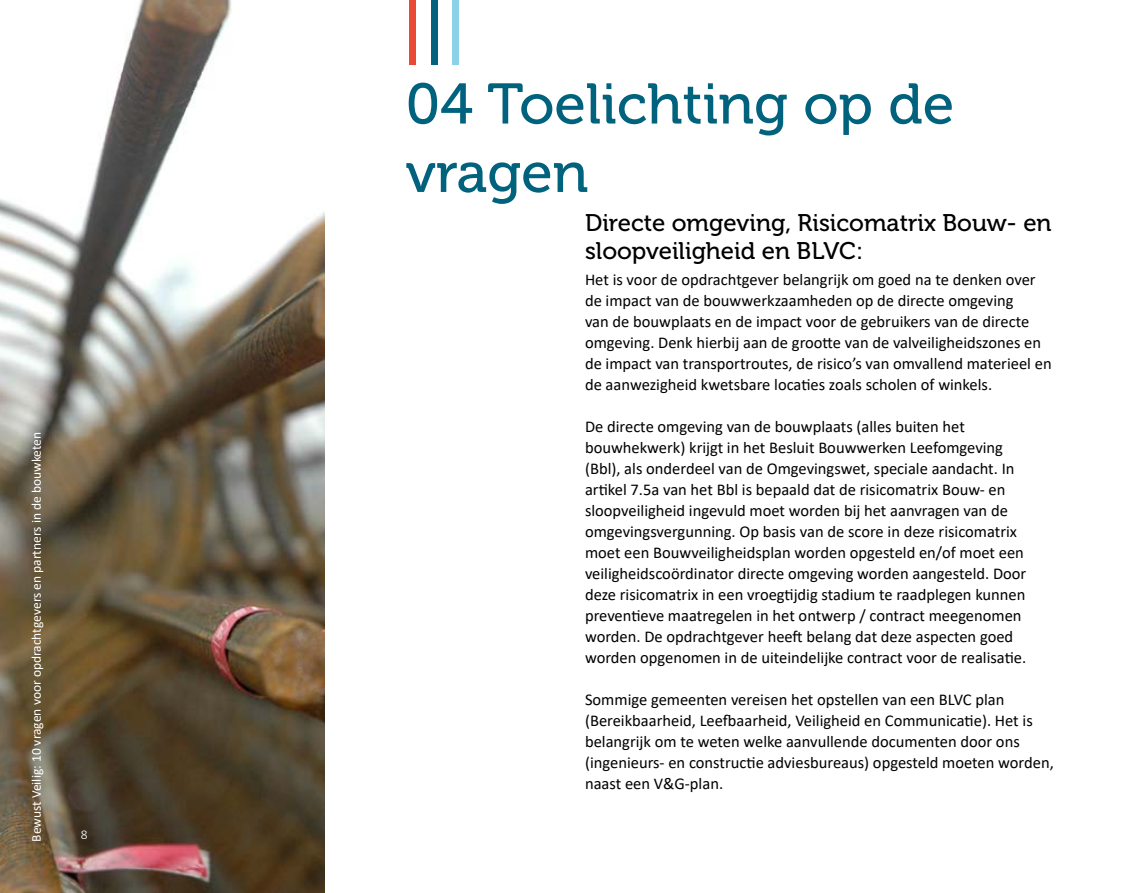
<style>
.page{position:relative;width:1136px;height:893px;background:#fff}
.page>*{position:absolute;margin:0;border:0;box-sizing:border-box;transform-origin:0 0}
.t1{font:57px/68.4px "Museo 500";color:#00627d}
.t2{font:24px/28.8px "Museo 500";color:#000}
.t3{font:16.5px/21px "Calibri";color:#000}
.t4{font:13.5px "Calibri";color:#fff}
.t5{font:300 13.5px "Calibri";color:#fff}
</style>
<div class="page">
<img style="left:0;top:0;width:325px;height:893px">
<div style="left:409px;top:0;width:7px;height:64px;background:#e94a34"></div>
<div style="left:452px;top:0;width:6px;height:64px;background:#8bd1e7"></div>
<div style="left:431px;top:0;width:6px;height:64px;background:#00627d"></div>
<p class="t4" style="left:27px;top:842px;width:411px;rotate:-90deg">Bewust Veilig: 10 vragen voor opdrachtgevers en partners in de bouwketen</p>
<p class="t5" style="left:81px;top:826px;width:8px">8</p>
<h1 class="t1" style="left:405px;top:71px;width:550px">04 Toelichting op de vragen</h1>
<h2 class="t2" style="left:585px;top:208px;width:468px">Directe omgeving, Risicomatrix Bouw- en sloopveiligheid en BLVC:</h2>
<p class="t3" style="left:585px;top:269px;width:468px">Het is voor de opdrachtgever belangrijk om goed na te denken over de impact van de bouwwerkzaamheden op de directe omgeving<br>van de bouwplaats en de impact voor de gebruikers van de directe omgeving. Denk hierbij aan de grootte van de valveiligheidszones en de impact van transportroutes, de risico’s van omvallend materieel en de aanwezigheid kwetsbare locaties zoals scholen of winkels.</p>
<p class="t3" style="left:585px;top:416px;width:443px">De directe omgeving van de bouwplaats (alles buiten het bouwhekwerk) krijgt in het Besluit Bouwwerken Leefomgeving (Bbl), als onderdeel van de Omgevingswet, speciale aandacht. In artikel 7.5a van het Bbl is bepaald dat de risicomatrix Bouw- en sloopveiligheid ingevuld moet worden bij het aanvragen van de omgevingsvergunning. Op basis van de score in deze risicomatrix moet een Bouwveiligheidsplan worden opgesteld en/of moet een veiligheidscoördinator directe omgeving worden aangesteld. Door deze risicomatrix in een vroegtijdig stadium te raadplegen kunnen preventieve maatregelen in het ontwerp / contract meegenomen worden. De opdrachtgever heeft belang dat deze aspecten goed worden opgenomen in de uiteindelijke contract voor de realisatie.</p>
<p class="t3" style="left:585px;top:689px;width:470px">Sommige gemeenten vereisen het opstellen van een BLVC plan (Bereikbaarheid, Leefbaarheid, Veiligheid en Communicatie). Het is belangrijk om te weten welke aanvullende documenten door ons (ingenieurs- en constructie adviesbureaus) opgesteld moeten worden, naast een V&amp;G-plan.</p>
</div>
